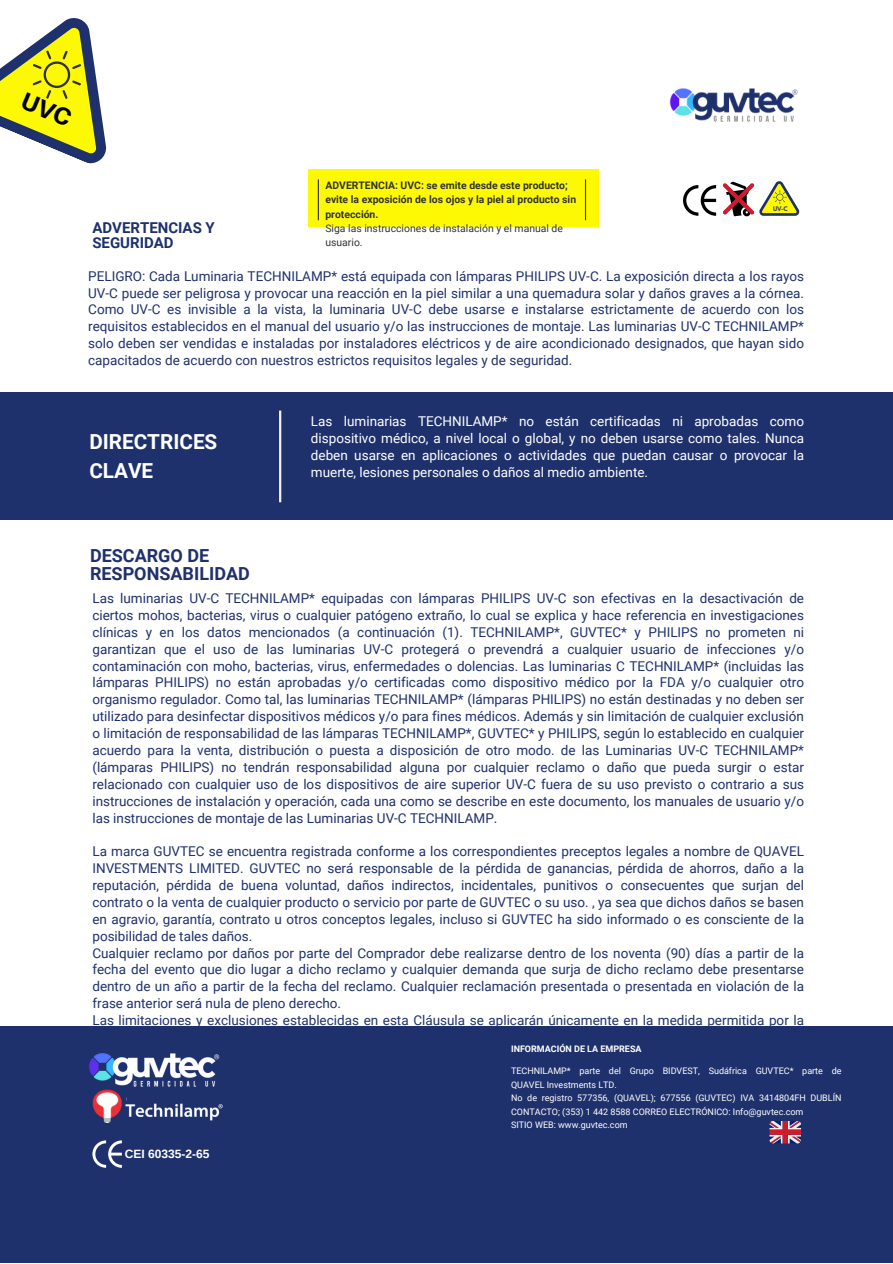
<style>
.page{position:relative;width:893px;height:1264px;background:#fff}
.page>*{position:absolute;margin:0;border:0;box-sizing:border-box;transform-origin:0 0}
.t1{font:700 20.7px/28.5px "Roboto";color:#fff}
.t2{font:700 18px/18px "Roboto";color:#1f316c}
.t3{font:700 15px/14.7px "Roboto";color:#1f316c}
.t4{font:13.5px/16.8px "Roboto";color:#1f316c;text-align:justify}
.t5{font:13.5px/16.8px "Roboto";color:#fff;text-align:justify}
.t6{font:700 12px "Arimo";color:#fff}
.t7{font:700 10.35px/14.4px "Roboto";color:#323232}
.t8{font:10.35px/14.4px "Roboto";color:#323232}
.t9{font:9px/13.5px "Roboto";color:#fff}
.t10{font:700 9px "Roboto";color:#fff}
.t11{font:700 5.7px "League Spartan";color:#4e4e4e}
</style>
<div class="page">
<div style="left:0;top:1026px;width:892px;height:237px;background:#1f316c"></div>
<div style="left:0;top:392px;width:892px;height:128px;background:#1f316c"></div>
<hr style="left:279px;top:410px;width:2px;height:92px;background:#f3efec">
<div style="left:308px;top:170px;width:290px;height:43px;background:#fdf904"></div>
<div style="left:308px;top:213px;width:290px;height:14px;background:#fdf904"></div>
<hr style="left:318px;top:180px;width:1px;height:40px;background:#323232">
<hr style="left:585px;top:180px;width:1px;height:40px;background:#323232">
<svg style="left:92px;top:1140px;width:30px;height:27px"></svg>
<img style="left:89px;top:1053px;width:131px;height:34px">
<img style="left:92px;top:1089px;width:34px;height:35px">
<img style="left:126px;top:1098px;width:97px;height:23px">
<svg style="left:769px;top:1121px;width:32px;height:22px"></svg>
<svg style="left:683px;top:185px;width:33px;height:31px"></svg>
<svg style="left:723px;top:181px;width:77px;height:35px"></svg>
<img style="left:669px;top:88px;width:129px;height:34px">
<svg style="left:0;top:18px;width:107px;height:146px"></svg>
<p class="t3" style="left:92px;top:221px;width:124px">ADVERTENCIAS Y<br>SEGURIDAD</p>
<p class="t7" style="left:325px;top:178px;width:252px">ADVERTENCIA: UVC: se emite desde este producto; evite la exposición de los ojos y la piel al producto sin protección.</p>
<p class="t8" style="left:325px;top:221px;width:239px">Siga las instrucciones de instalación y el manual de usuario.</p>
<p class="t11" style="left:773px;top:205px;width:16px">UV-C</p>
<p class="t4" style="left:88px;top:268px;width:717px">PELIGRO: Cada Luminaria TECHNILAMP* está equipada con lámparas PHILIPS UV-C. La exposición directa a los rayos UV-C puede ser peligrosa y provocar una reacción en la piel similar a una quemadura solar y daños graves a la córnea.<br>Como UV-C es invisible a la vista, la luminaria UV-C debe usarse e instalarse estrictamente de acuerdo con los requisitos establecidos en el manual del usuario y/o las instrucciones de montaje. Las luminarias UV-C TECHNILAMP* solo deben ser vendidas e instaladas por instaladores eléctricos y de aire acondicionado designados, que hayan sido capacitados de acuerdo con nuestros estrictos requisitos legales y de seguridad.</p>
<p class="t1" style="left:89px;top:428px;width:129px">DIRECTRICES<br>CLAVE</p>
<p class="t2" style="left:90px;top:546px;width:161px">DESCARGO DE<br>RESPONSABILIDAD</p>
<p class="t5" style="left:311px;top:413px;width:494px">Las luminarias TECHNILAMP* no están certificadas ni aprobadas como dispositivo médico, a nivel local o global, y no deben usarse como tales. Nunca deben usarse en aplicaciones o actividades que puedan causar o provocar la muerte, lesiones personales o daños al medio ambiente.</p>
<p class="t4" style="left:92px;top:590px;width:713px">Las luminarias UV-C TECHNILAMP* equipadas con lámparas PHILIPS UV-C son efectivas en la desactivación de ciertos mohos, bacterias, virus o cualquier patógeno extraño, lo cual se explica y hace referencia en investigaciones clínicas y en los datos mencionados (a continuación (1). TECHNILAMP*, GUVTEC* y PHILIPS no prometen ni garantizan que el uso de las luminarias UV-C protegerá o prevendrá a cualquier usuario de infecciones y/o contaminación con moho, bacterias, virus, enfermedades o dolencias. Las luminarias C TECHNILAMP* (incluidas las lámparas PHILIPS) no están aprobadas y/o certificadas como dispositivo médico por la FDA y/o cualquier otro organismo regulador. Como tal, las luminarias TECHNILAMP* (lámparas PHILIPS) no están destinadas y no deben ser utilizado para desinfectar dispositivos médicos y/o para fines médicos. Además y sin limitación de cualquier exclusión o limitación de responsabilidad de las lámparas TECHNILAMP*, GUVTEC* y PHILIPS, según lo establecido en cualquier acuerdo para la venta, distribución o puesta a disposición de otro modo. de las Luminarias UV-C TECHNILAMP* (lámparas PHILIPS) no tendrán responsabilidad alguna por cualquier reclamo o daño que pueda surgir o estar relacionado con cualquier uso de los dispositivos de aire superior UV-C fuera de su uso previsto o contrario a sus instrucciones de instalación y operación, cada una como se describe en este documento, los manuales de usuario y/o las instrucciones de montaje de las Luminarias UV-C TECHNILAMP.</p>
<p class="t4" style="left:92px;top:843px;width:713px">La marca GUVTEC se encuentra registrada conforme a los correspondientes preceptos legales a nombre de QUAVEL INVESTMENTS LIMITED. GUVTEC no será responsable de la pérdida de ganancias, pérdida de ahorros, daño a la reputación, pérdida de buena voluntad, daños indirectos, incidentales, punitivos o consecuentes que surjan del contrato o la venta de cualquier producto o servicio por parte de GUVTEC o su uso. , ya sea que dichos daños se basen en agravio, garantía, contrato u otros conceptos legales, incluso si GUVTEC ha sido informado o es consciente de la posibilidad de tales daños.</p>
<p class="t4" style="left:92px;top:944px;width:713px">Cualquier reclamo por daños por parte del Comprador debe realizarse dentro de los noventa (90) días a partir de la fecha del evento que dio lugar a dicho reclamo y cualquier demanda que surja de dicho reclamo debe presentarse dentro de un año a partir de la fecha del reclamo. Cualquier reclamación presentada o presentada en violación de la frase anterior será nula de pleno derecho.</p>
<p class="t4" style="left:92px;top:1012px;width:713px">Las limitaciones y exclusiones establecidas en esta Cláusula se aplicarán únicamente en la medida permitida por la</p>
<p class="t10" style="left:511px;top:1043px;width:132px">INFORMACIÓN DE LA EMPRESA</p>
<p class="t6" style="left:125px;top:1147px;width:86px">CEI 60335-2-65</p>
<p class="t9" style="left:511px;top:1064px;width:332px">TECHNILAMP* parte del Grupo BIDVEST, Sudáfrica GUVTEC* parte de<br>QUAVEL Investments LTD.</p>
<p class="t9" style="left:511px;top:1091px;width:332px">No de registro 577356, (QUAVEL); 677556 (GUVTEC) IVA 3414804FH DUBLÍN<br>CONTACTO; (353) 1 442 8588 CORREO ELECTRÓNICO: Info@guvtec.com</p>
<p class="t9" style="left:511px;top:1118px;width:118px">SITIO WEB: www.guvtec.com</p>
</div>
